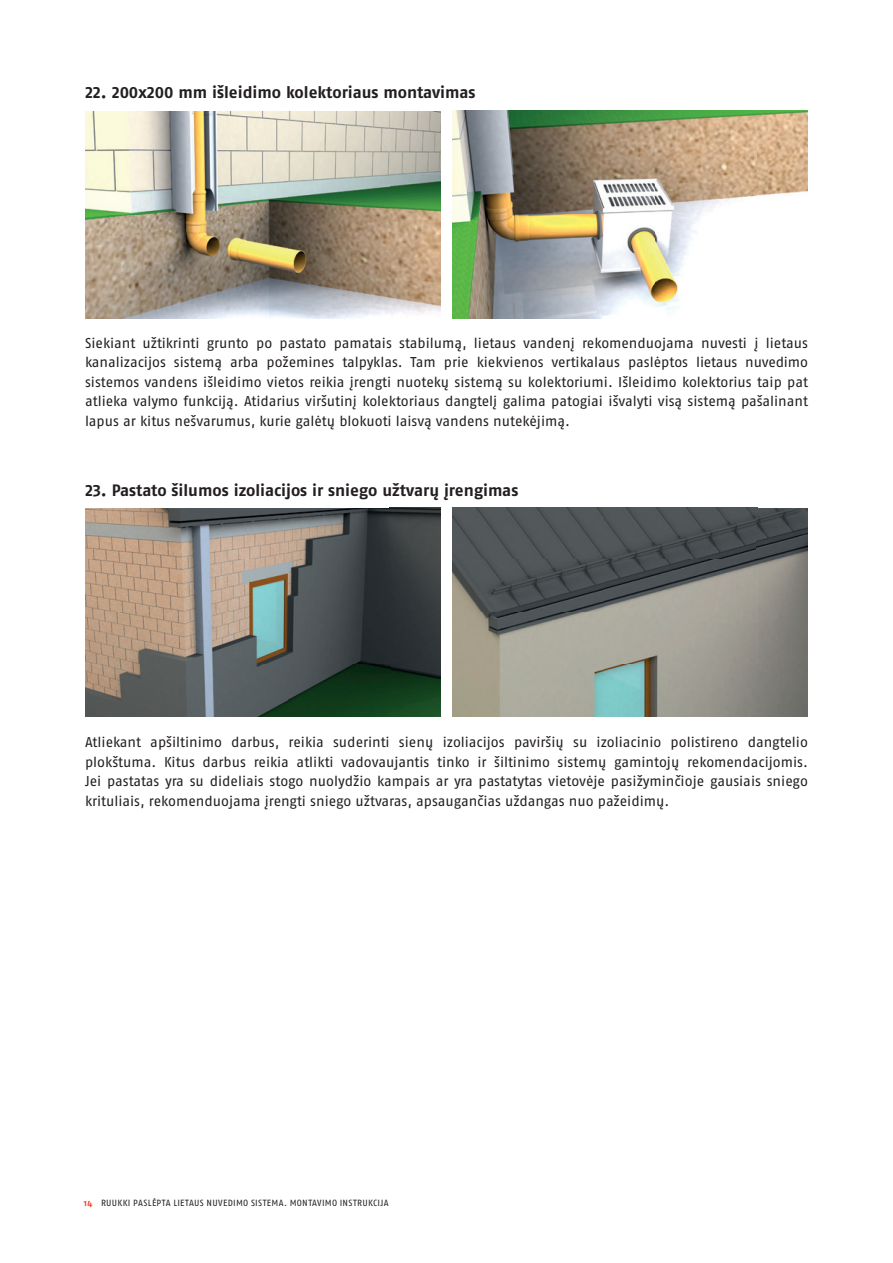
<style>
.page{position:relative;width:893px;height:1263px;background:#fff}
.page>*{position:absolute;margin:0;border:0;box-sizing:border-box;transform-origin:0 0}
.t1{font:700 16.5px "Fago Pro";color:#231f20}
.t2{font:14.25px/19.5px "Fago Pro";letter-spacing:-.005em;color:#231f20;text-align:justify}
.t3{font:9px "Fago Pro";letter-spacing:.03em;color:#231f20}
.s1{font-weight:700;color:#ef4d2f}
</style>
<div class="page">
<img style="left:85px;top:111px;width:356px;height:208px">
<img style="left:452px;top:111px;width:356px;height:207px">
<img style="left:85px;top:508px;width:356px;height:208px">
<img style="left:452px;top:508px;width:356px;height:208px">
<p class="t1" style="left:85px;top:82px;width:392px">22. 200x200 mm išleidimo kolektoriaus montavimas</p>
<p class="t2" style="left:85px;top:333px;width:725px">Siekiant užtikrinti grunto po pastato pamatais stabilumą, lietaus vandenį rekomenduojama nuvesti į lietaus kanalizacijos sistemą arba požemines talpyklas. Tam prie kiekvienos vertikalaus paslėptos lietaus nuvedimo sistemos vandens išleidimo vietos reikia įrengti nuotekų sistemą su kolektoriumi. Išleidimo kolektorius taip pat atlieka valymo funkciją. Atidarius viršutinį kolektoriaus dangtelį galima patogiai išvalyti visą sistemą pašalinant lapus ar kitus nešvarumus, kurie galėtų blokuoti laisvą vandens nutekėjimą.</p>
<p class="t1" style="left:85px;top:480px;width:435px">23. Pastato šilumos izoliacijos ir sniego užtvarų įrengimas</p>
<p class="t2" style="left:85px;top:732px;width:724px">Atliekant apšiltinimo darbus, reikia suderinti sienų izoliacijos paviršių su izoliacinio polistireno dangtelio plokštuma. Kitus darbus reikia atlikti vadovaujantis tinko ir šiltinimo sistemų gamintojų rekomendacijomis.<br>Jei pastatas yra su dideliais stogo nuolydžio kampais ar yra pastatytas vietovėje pasižyminčioje gausiais sniego krituliais, rekomenduojama įrengti sniego užtvaras, apsaugančias uždangas nuo pažeidimų.</p>
<p class="t3" style="left:84px;top:1197px;width:306px"><span class="s1">14</span> RUUKKI PASLĖPTA LIETAUS NUVEDIMO SISTEMA. MONTAVIMO INSTRUKCIJA</p>
</div>
